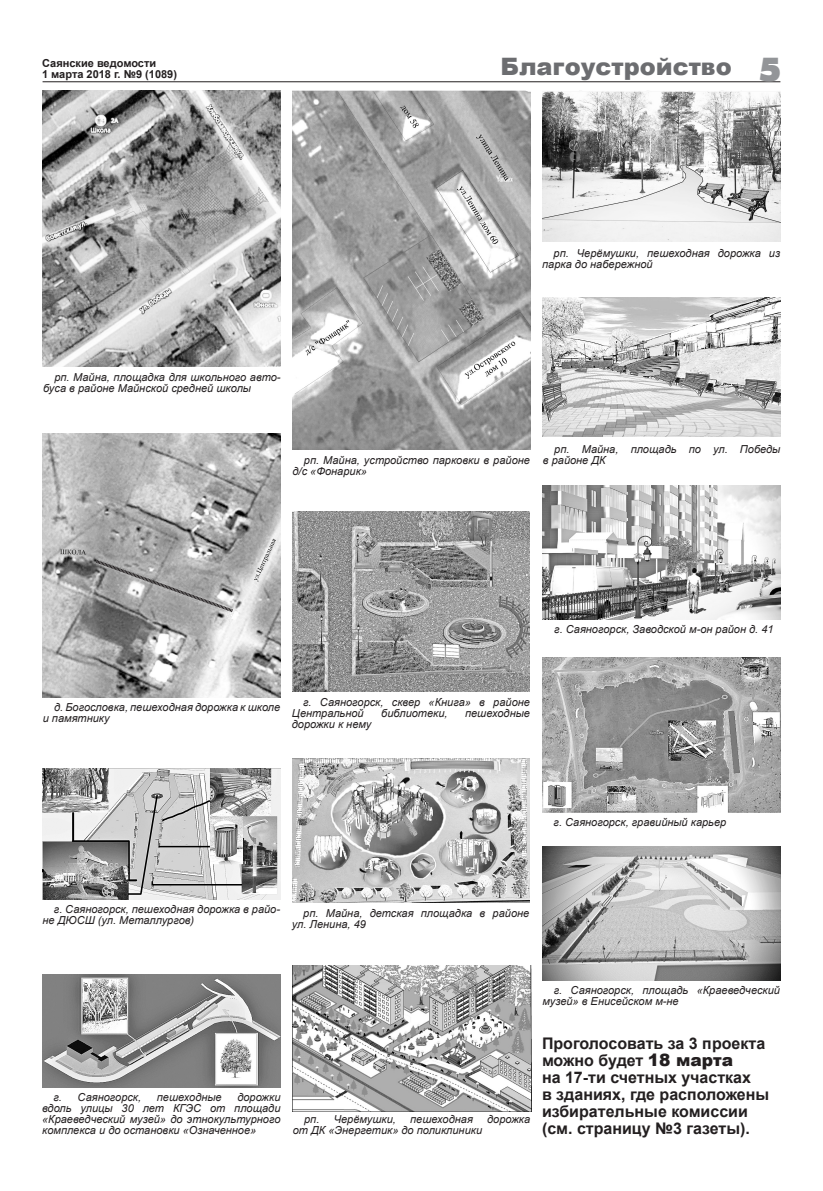
<style>
.page{position:relative;width:823px;height:1191px;background:#fff}
.page>*{position:absolute;margin:0;border:0;box-sizing:border-box;transform-origin:0 0}
.t1{font:36.3px "Futura Press Press";color:#939598}
.t2{font:900 24px "Arial";color:#6c6d70}
.лид2{font:700 16px/17px "Arial";color:#231f20}
.основной{font:italic 11px/11px "Arial";color:#231f20}
.t3{font:700 11px "Arial";color:#231f20}
.s1{font-weight:900;font-size:17px}
</style>
<div class="page">
<hr style="left:43px;top:81px;width:737px;height:1px;background:#231f20">
<img style="left:292px;top:511px;width:237px;height:181px">
<img style="left:292px;top:758px;width:237px;height:144px">
<img style="left:43px;top:769px;width:238px;height:130px">
<img style="left:43px;top:974px;width:237px;height:113px">
<img style="left:292px;top:90px;width:238px;height:359px">
<img style="left:542px;top:297px;width:238px;height:139px">
<img style="left:542px;top:486px;width:238px;height:133px">
<img style="left:542px;top:657px;width:238px;height:155px">
<img style="left:542px;top:846px;width:238px;height:134px">
<img style="left:292px;top:965px;width:239px;height:146px">
<img style="left:43px;top:433px;width:237px;height:264px">
<img style="left:43px;top:91px;width:237px;height:275px">
<img style="left:542px;top:91px;width:237px;height:151px">
<svg style="left:96px;top:559px;width:137px;height:53px;background:#a0a0a0"></svg>
<p class="t3" style="left:42px;top:56px;width:115px">Саянские ведомости</p>
<p class="t3" style="left:42px;top:67px;width:136px">1 марта 2018 г. №9 (1089)</p>
<p class="t2" style="left:500px;top:49px;width:232px">Благоустройство</p>
<p class="t1" style="left:758px;top:48px;width:23px">5</p>
<p class="основной" style="left:542px;top:248px;width:239px;text-indent:11px">рп. Черёмушки, пешеходная дорожка из парка до набережной</p>
<p class="основной" style="left:43px;top:371px;width:239px;text-indent:11px">рп. Майна, площадка для школьного авто&shy;буса в районе Майнской средней школы</p>
<p class="основной" style="left:292px;top:454px;width:239px;text-indent:11px">рп. Майна, устройство парковки в районе д/с «Фонарик»</p>
<p class="основной" style="left:542px;top:444px;width:239px;text-indent:11px">рп. Майна, площадь по ул. Победы в районе ДК</p>
<p class="основной" style="left:554px;top:624px;width:221px">г. Саяногорск, Заводской м-он район д. 41</p>
<p class="основной" style="left:43px;top:702px;width:239px;text-indent:11px">д. Богословка, пешеходная дорожка к школе и памятнику</p>
<p class="основной" style="left:292px;top:697px;width:239px;text-indent:11px">г. Саяногорск, сквер «Книга» в районе<br>Центральной</p>
<p class="основной" style="left:381px;top:708px;width:68px">библиотеки,</p>
<p class="основной" style="left:465px;top:708px;width:66px">пешеходные</p>
<p class="основной" style="left:292px;top:719px;width:81px">дорожки к нему</p>
<p class="основной" style="left:553px;top:817px;width:174px">г. Саяногорск, гравийный карьер</p>
<p class="основной" style="left:43px;top:904px;width:239px;text-indent:11px">г. Саяногорск, пешеходная дорожка в райо&shy;не ДЮСШ (ул. Металлургов)</p>
<p class="основной" style="left:292px;top:907px;width:239px;text-indent:11px">рп. Майна, детская площадка в районе ул. Ленина, 49</p>
<p class="основной" style="left:42px;top:1092px;width:240px;text-align:justify;text-indent:195px">дорожки вдоль улицы 30 лет КГЭС от площади «Краеведческий музей» до этнокультурного комплекса и до остановки «Означенное»</p>
<p class="основной" style="left:53px;top:1092px;width:89px">г. Саяногорск,</p>
<p class="основной" style="left:157px;top:1092px;width:66px">пешеходные</p>
<p class="основной" style="left:304px;top:1114px;width:93px">рп. Черёмушки,</p>
<p class="основной" style="left:410px;top:1114px;width:64px">пешеходная</p>
<p class="основной" style="left:487px;top:1114px;width:45px">дорожка</p>
<p class="основной" style="left:292px;top:1125px;width:191px">от ДК «Энергетик» до поликлиники</p>
<p class="основной" style="left:542px;top:985px;width:239px;text-indent:11px">г. Саяногорск, площадь «Краеведческий музей» в Енисейском м-не</p>
<p class="лид2" style="left:541px;top:1035px;width:224px">Проголосовать за 3 проекта можно будет <span class="s1">18 марта</span></p>
<p class="лид2" style="left:541px;top:1069px;width:210px">на 17-ти счетных участках</p>
<p class="лид2" style="left:541px;top:1086px;width:228px">в зданиях, где расположены избирательные комиссии (см. страницу №3 газеты).</p>
</div>
